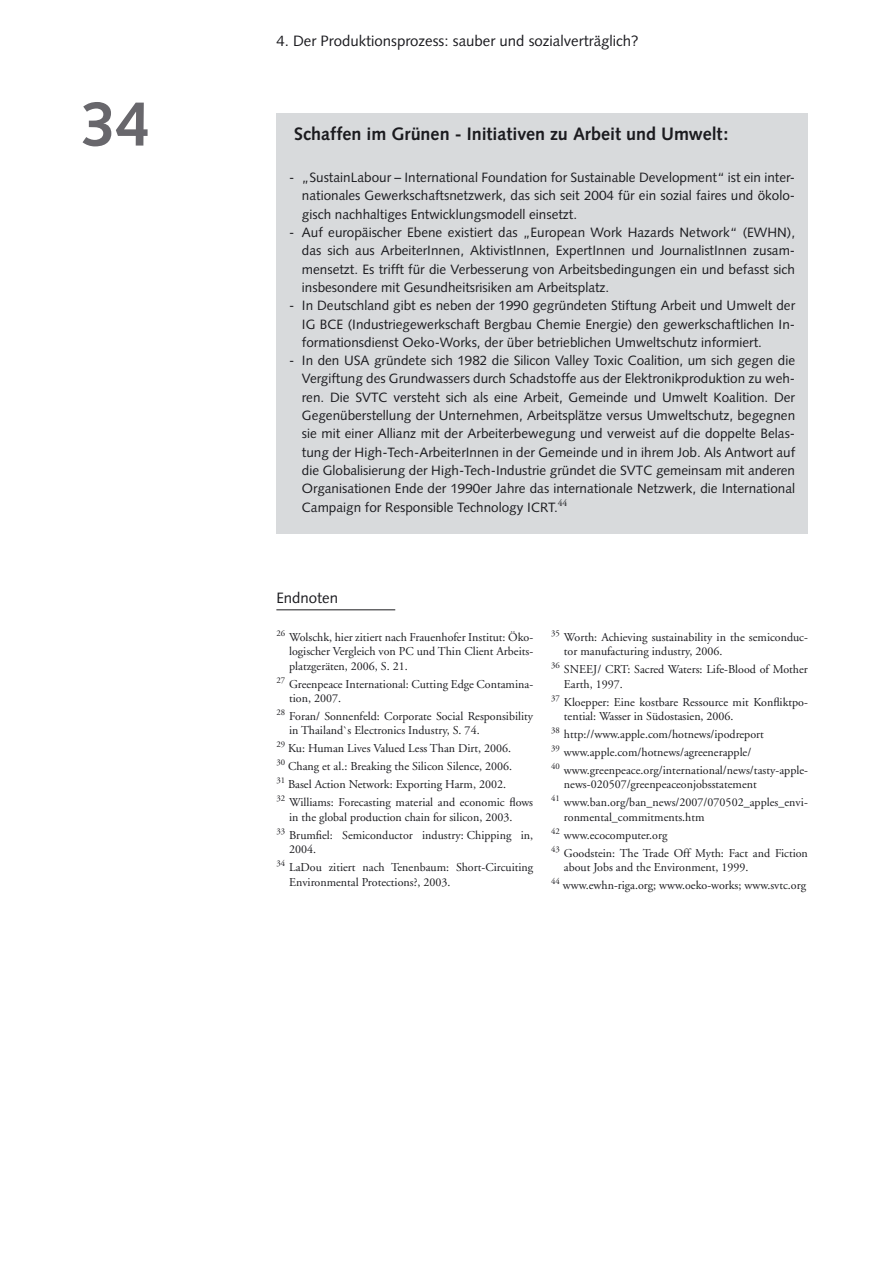
<style>
.page{position:relative;width:893px;height:1263px;background:#fff}
.page>*{position:absolute;margin:0;border:0;box-sizing:border-box;transform-origin:0 0}
.t1{font:700 63px "Syntax";color:#68676c}
.box_titel{font:700 18px "Syntax";color:#1b1b1f}
.titel1_1_1{font:15px "Syntax";color:#1b1b1f}
.box_neu{font:13.5px/18.3px "Syntax";color:#1b1b1f;text-align:justify}
.fussnote{font:12px/14.4px "Adobe Garamond";color:#1b1b1f}
</style>
<div class="page">
<div style="left:276px;top:113px;width:532px;height:421px;background:#d8dadc"></div>
<hr style="left:276px;top:609px;width:119px;height:1px;background:#1b1b1f">
<h1 class="t1" style="left:81px;top:88px;width:72px">34</h1>
<p class="titel1_1_1" style="left:276px;top:32px;width:364px">4. Der Produktionsprozess: sauber und sozialverträglich?</p>
<p class="box_titel" style="left:294px;top:124px;width:436px">Schaffen im Grünen - Initiativen zu Arbeit und Umwelt:</p>
<p class="box_neu" style="left:302px;top:168px;width:495px;text-indent:-13px">- „SustainLabour – International Foundation for Sustainable Development“ ist ein inter&shy;nationales Gewerkschaftsnetzwerk, das sich seit 2004 für ein sozial faires und ökolo&shy;gisch nachhaltiges Entwicklungsmodell einsetzt.</p>
<p class="box_neu" style="left:302px;top:223px;width:495px;text-indent:-13px">- Auf europäischer Ebene existiert das „European Work Hazards Network“ (EWHN), das sich aus ArbeiterInnen, AktivistInnen, ExpertInnen und JournalistInnen zusam&shy;mensetzt. Es trifft für die Verbesserung von Arbeitsbedingungen ein und befasst sich insbesondere mit Gesundheitsrisiken am Arbeitsplatz.</p>
<p class="box_neu" style="left:302px;top:296px;width:495px;text-indent:-13px">- In Deutschland gibt es neben der 1990 gegründeten Stiftung Arbeit und Umwelt der IG BCE (Industriegewerkschaft Bergbau Chemie Energie) den gewerkschaftlichen In&shy;formationsdienst Oeko-Works, der über betrieblichen Umweltschutz informiert.</p>
<p class="box_neu" style="left:302px;top:351px;width:495px;text-indent:-13px">- In den USA gründete sich 1982 die Silicon Valley Toxic Coalition, um sich gegen die Vergiftung des Grundwassers durch Schadstoffe aus der Elektronikproduktion zu weh&shy;ren. Die SVTC versteht sich als eine Arbeit, Gemeinde und Umwelt Koalition. Der Gegenüberstellung der Unternehmen, Arbeitsplätze versus Umweltschutz, begegnen sie mit einer Allianz mit der Arbeiterbewegung und verweist auf die doppelte Belas&shy;tung der High-Tech-ArbeiterInnen in der Gemeinde und in ihrem Job. Als Antwort auf die Globalisierung der High-Tech-Industrie gründet die SVTC gemeinsam mit anderen Organisationen Ende der 1990er Jahre das internationale Netzwerk, die International Campaign for Responsible Technology ICRT.<sup>44</sup></p>
<p class="titel1_1_1" style="left:276px;top:589px;width:63px">Endnoten</p>
<p class="fussnote" style="left:289px;top:630px;width:245px;text-align:justify;text-indent:-13px"><sup>26</sup> Wolschk, hier zitiert nach Frauenhofer Institut: Öko&shy;logischer Vergleich von PC und Thin Client Arbeits&shy;platzgeräten, 2006, S. 21.</p>
<p class="fussnote" style="left:289px;top:677px;width:245px;text-indent:-13px"><sup>27</sup> Greenpeace International: Cutting Edge Contamina&shy;tion, 2007.</p>
<p class="fussnote" style="left:289px;top:709px;width:245px;text-indent:-13px"><sup>28</sup> Foran/ Sonnenfeld: Corporate Social Responsibility in Thailand`s Electronics Industry, S. 74.</p>
<p class="fussnote" style="left:276px;top:742px;width:236px"><sup>29</sup> Ku: Human Lives Valued Less Than Dirt, 2006.</p>
<p class="fussnote" style="left:276px;top:760px;width:237px"><sup>30</sup> Chang et al.: Breaking the Silicon Silence, 2006.</p>
<p class="fussnote" style="left:276px;top:778px;width:231px"><sup>31</sup> Basel Action Network: Exporting Harm, 2002.</p>
<p class="fussnote" style="left:289px;top:796px;width:245px;text-indent:-13px"><sup>32</sup> Williams: Forecasting material and economic flows in the global production chain for silicon, 2003.</p>
<p class="fussnote" style="left:289px;top:828px;width:245px;text-indent:-13px"><sup>33</sup> Brumfiel: Semiconductor industry: Chipping in,<br>2004.</p>
<p class="fussnote" style="left:289px;top:860px;width:246px;text-indent:-13px"><sup>34</sup> LaDou zitiert nach Tenenbaum: Short-Circuiting<br>Environmental Protections?, 2003.</p>
<p class="fussnote" style="left:564px;top:630px;width:245px;text-indent:-13px"><sup>35</sup> Worth: Achieving sustainability in the semiconduc&shy;tor manufacturing industry, 2006.</p>
<p class="fussnote" style="left:564px;top:662px;width:245px;text-indent:-13px"><sup>36</sup> SNEEJ/ CRT: Sacred Waters: Life-Blood of Mother<br>Earth, 1997.</p>
<p class="fussnote" style="left:564px;top:695px;width:245px;text-indent:-13px"><sup>37</sup> Kloepper: Eine kostbare Ressource mit Konfliktpo&shy;tential: Wasser in Südostasien, 2006.</p>
<p class="fussnote" style="left:551px;top:727px;width:214px"><sup>38</sup> http://www.apple.com/hotnews/ipodreport</p>
<p class="fussnote" style="left:551px;top:745px;width:202px"><sup>39</sup> www.apple.com/hotnews/agreenerapple/</p>
<p class="fussnote" style="left:564px;top:763px;width:246px;text-indent:-13px"><sup>40</sup> www.greenpeace.org/international/news/tasty-apple&shy;news-020507/greenpeaceonjobsstatement</p>
<p class="fussnote" style="left:564px;top:796px;width:245px;text-indent:-13px"><sup>41</sup> www.ban.org/ban_news/2007/070502_apples_envi&shy;ronmental_commitments.htm</p>
<p class="fussnote" style="left:551px;top:828px;width:118px"><sup>42</sup> www.ecocomputer.org</p>
<p class="fussnote" style="left:564px;top:846px;width:245px;text-indent:-13px"><sup>43</sup> Goodstein: The Trade Off Myth: Fact and Fiction about Jobs and the Environment, 1999.</p>
<p class="fussnote" style="left:551px;top:878px;width:256px"><sup>44</sup> www.ewhn-riga.org; www.oeko-works; www.svtc.org</p>
</div>
